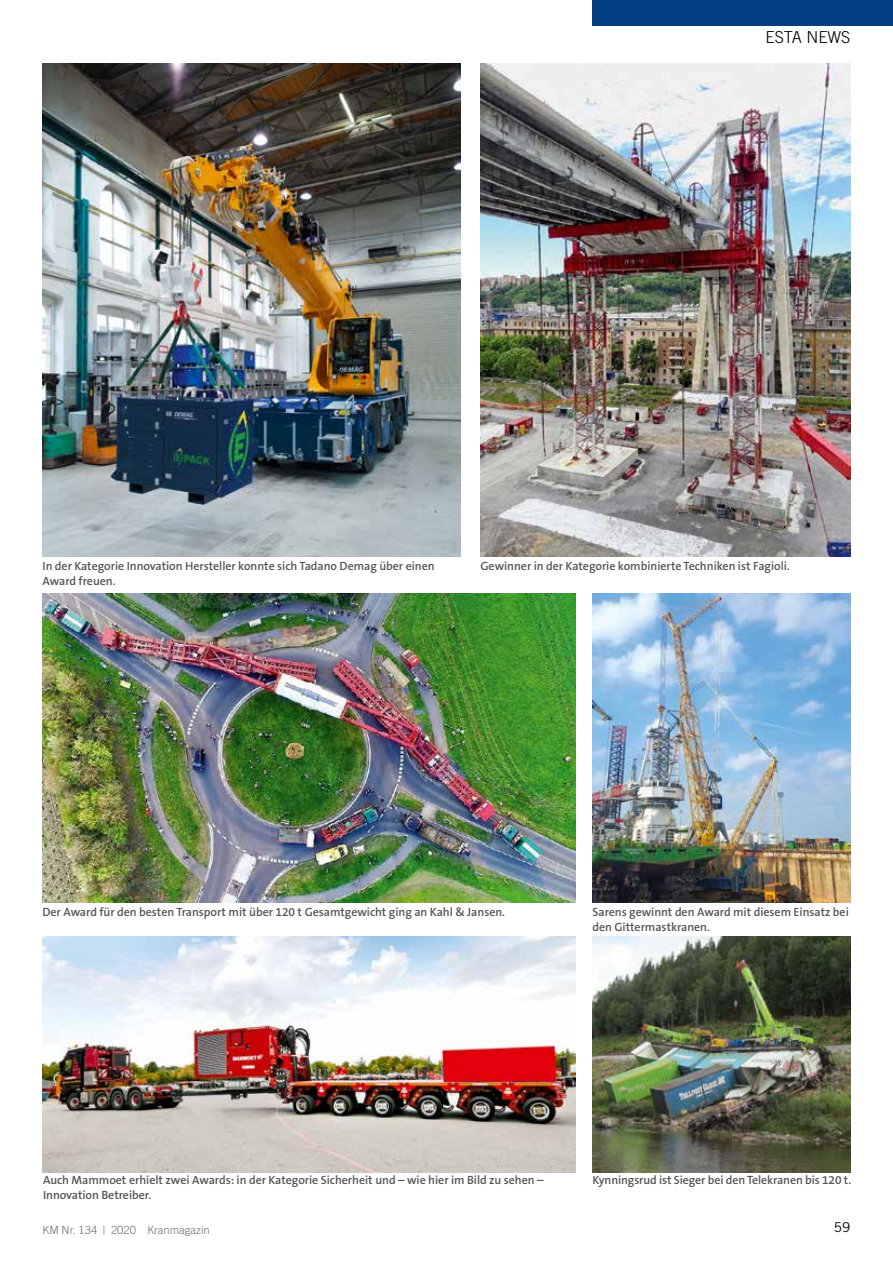
<style>
.page{position:relative;width:893px;height:1263px;background:#fff}
.page>*{position:absolute;margin:0;border:0;box-sizing:border-box;transform-origin:0 0}
.t1{font:300 16.5px "Trade Gothic";color:#000}
.t2{font:13.5px "Trade Gothic";color:#000}
.t3{font:600 12px/15px "The Sans B6";letter-spacing:-.005em;color:#565655}
.t4{font:300 11.25px "Trade Gothic";color:#6e6e6e}
</style>
<div class="page">
<div style="left:592px;top:0;width:301px;height:26px;background:#003e82"></div>
<img style="left:43px;top:64px;width:418px;height:493px">
<img style="left:43px;top:936px;width:532px;height:236px">
<img style="left:592px;top:593px;width:258px;height:309px">
<img style="left:43px;top:593px;width:532px;height:309px">
<img style="left:480px;top:64px;width:370px;height:493px">
<img style="left:592px;top:936px;width:258px;height:236px">
<h1 class="t1" style="left:765px;top:27px;width:86px">ESTA NEWS</h1>
<p class="t3" style="left:43px;top:559px;width:394px">In der Kategorie Innovation Hersteller konnte sich Tadano Demag über einen<br>Award freuen.</p>
<p class="t3" style="left:480px;top:559px;width:311px">Gewinner in der Kategorie kombinierte Techniken ist Fagioli.</p>
<p class="t3" style="left:43px;top:905px;width:464px">Der Award für den besten Transport mit über 120 t Gesamtgewicht ging an Kahl &amp; Jansen.</p>
<p class="t3" style="left:592px;top:905px;width:258px">Sarens gewinnt den Award mit diesem Einsatz bei den Gittermastkranen.</p>
<p class="t3" style="left:43px;top:1172px;width:502px">Auch Mammoet erhielt zwei Awards: in der Kategorie Sicherheit und – wie hier im Bild zu sehen –<br>Innovation Betreiber.</p>
<p class="t3" style="left:592px;top:1172px;width:260px">Kynningsrud ist Sieger bei den Telekranen bis 120 t.</p>
<p class="t4" style="left:43px;top:1223px;width:169px">KM Nr. 134 | 2020 Kranmagazin</p>
<p class="t2" style="left:834px;top:1219px;width:18px">59</p>
</div>
